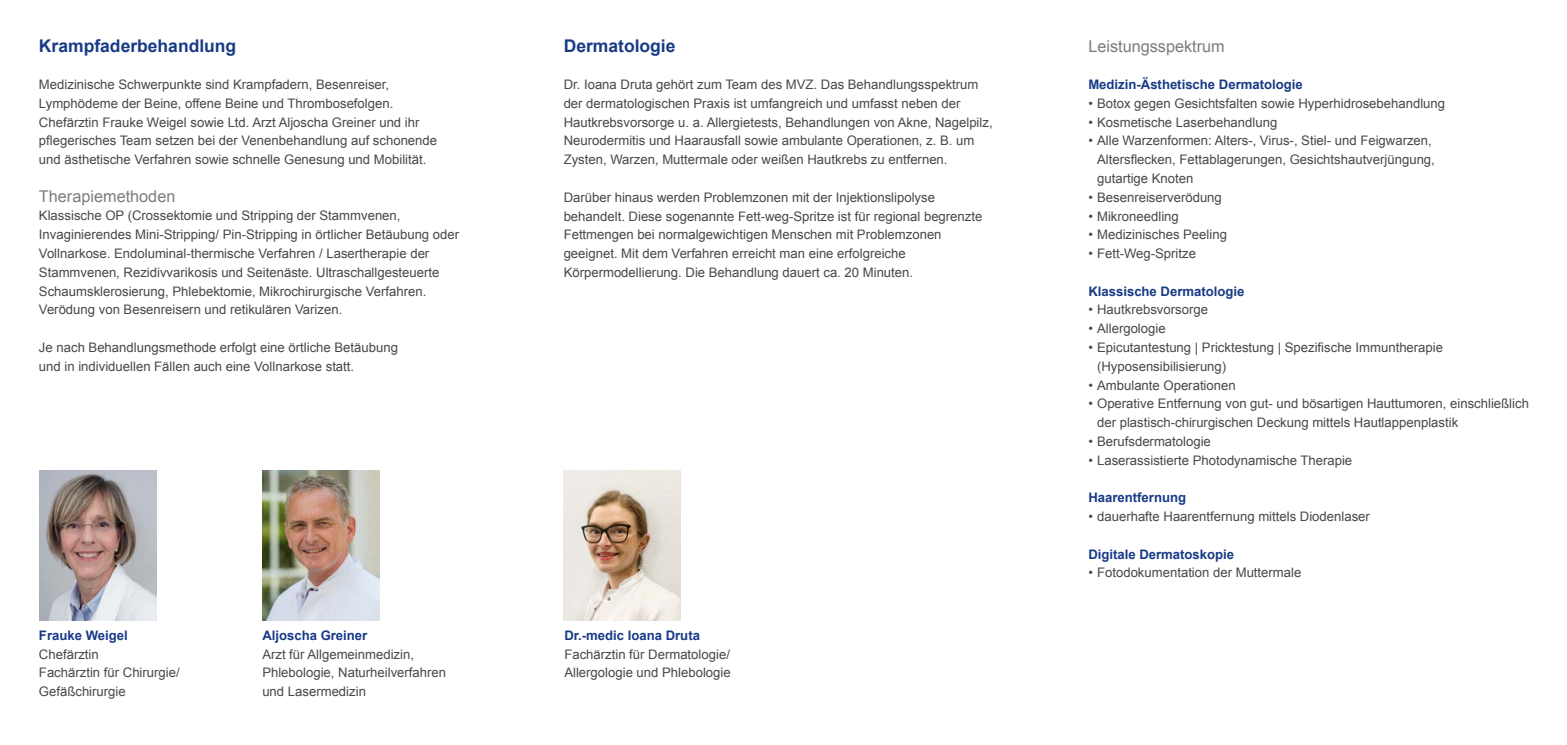
<style>
.page{position:relative;width:1567px;height:745px;background:#fff}
.page>*{position:absolute;margin:0;border:0;box-sizing:border-box;transform-origin:0 0}
.t1{font:700 17.5px "Arial";color:#183b86}
.t2{font:16.25px "Arial";color:#7b7d7c}
.t3{font:13.12px/18.8px "Arial";color:#474847}
.t4{font:700 13.12px "Arial";color:#183b86}
.t5{font:700 13.12px "Arial";color:#1a3a89}
</style>
<div class="page">
<img style="left:39px;top:470px;width:117px;height:150px">
<img style="left:262px;top:470px;width:117px;height:150px">
<img style="left:563px;top:470px;width:117px;height:150px">
<h1 class="t1" style="left:39px;top:34px;width:199px">Krampfaderbehandlung</h1>
<p class="t3" style="left:39px;top:75px;width:399px">Medizinische Schwerpunkte sind Krampfadern, Besenreiser, Lymphödeme der Beine, offene Beine und Thrombosefolgen.<br>Chefärztin Frauke Weigel sowie Ltd. Arzt Aljoscha Greiner und ihr pflegerisches Team setzen bei der Venenbehandlung auf schonende und ästhetische Verfahren sowie schnelle Genesung und Mobilität.</p>
<p class="t2" style="left:39px;top:185px;width:138px">Therapiemethoden</p>
<p class="t3" style="left:39px;top:206px;width:421px">Klassische OP (Crossektomie und Stripping der Stammvenen, Invaginierendes Mini-Stripping/ Pin-Stripping in örtlicher Betäubung oder Vollnarkose. Endoluminal-thermische Verfahren / Lasertherapie der Stammvenen, Rezidivvarikosis und Seitenäste. Ultraschallgesteuerte Schaumsklerosierung, Phlebektomie, Mikrochirurgische Verfahren.<br>Verödung von Besenreisern und retikulären Varizen.</p>
<p class="t3" style="left:39px;top:338px;width:360px">Je nach Behandlungsmethode erfolgt eine örtliche Betäubung und in individuellen Fällen auch eine Vollnarkose statt.</p>
<h1 class="t1" style="left:563px;top:34px;width:113px">Dermatologie</h1>
<p class="t3" style="left:563px;top:75px;width:430px">Dr. Ioana Druta gehört zum Team des MVZ. Das Behandlungsspektrum der dermatologischen Praxis ist umfangreich und umfasst neben der Hautkrebsvorsorge u. a. Allergietests, Behandlungen von Akne, Nagelpilz, Neurodermitis und Haarausfall sowie ambulante Operationen, z. B. um Zysten, Warzen, Muttermale oder weißen Hautkrebs zu entfernen.</p>
<p class="t3" style="left:563px;top:188px;width:420px">Darüber hinaus werden Problemzonen mit der Injektionslipolyse behandelt. Diese sogenannte Fett-weg-Spritze ist für regional begrenzte Fettmengen bei normalgewichtigen Menschen mit Problemzonen geeignet. Mit dem Verfahren erreicht man eine erfolgreiche Körpermodellierung. Die Behandlung dauert ca. 20 Minuten.</p>
<p class="t2" style="left:1088px;top:35px;width:138px">Leistungsspektrum</p>
<p class="t4" style="left:1088px;top:76px;width:216px">Medizin-Ästhetische Dermatologie</p>
<p class="t3" style="left:1088px;top:94px;width:358px">• Botox gegen Gesichtsfalten sowie Hyperhidrosebehandlung</p>
<p class="t3" style="left:1088px;top:113px;width:190px">• Kosmetische Laserbehandlung</p>
<p class="t3" style="left:1097px;top:131px;width:339px;text-indent:-9px">• Alle Warzenformen: Alters-, Virus-, Stiel- und Feigwarzen,<br>Altersflecken, Fettablagerungen, Gesichtshautverjüngung, gutartige Knoten</p>
<p class="t3" style="left:1088px;top:188px;width:135px">• Besenreiserverödung</p>
<p class="t3" style="left:1088px;top:206px;width:92px">• Mikroneedling</p>
<p class="t3" style="left:1088px;top:225px;width:140px">• Medizinisches Peeling</p>
<p class="t3" style="left:1088px;top:244px;width:109px">• Fett-Weg-Spritze</p>
<p class="t4" style="left:1088px;top:282px;width:157px">Klassische Dermatologie</p>
<p class="t3" style="left:1088px;top:300px;width:121px">• Hautkrebsvorsorge</p>
<p class="t3" style="left:1088px;top:319px;width:79px">• Allergologie</p>
<p class="t3" style="left:1097px;top:338px;width:347px;text-indent:-9px">• Epicutantestung | Pricktestung | Spezifische Immuntherapie (Hyposensibilisierung)</p>
<p class="t3" style="left:1088px;top:375px;width:149px">• Ambulante Operationen</p>
<p class="t3" style="left:1097px;top:394px;width:433px;text-indent:-9px">• Operative Entfernung von gut- und bösartigen Hauttumoren, einschließlich der plastisch-chirurgischen Deckung mittels Hautlappenplastik</p>
<p class="t3" style="left:1088px;top:431px;width:124px">• Berufsdermatologie</p>
<p class="t3" style="left:1088px;top:450px;width:265px">• Laserassistierte Photodynamische Therapie</p>
<p class="t4" style="left:1088px;top:488px;width:99px">Haarentfernung</p>
<p class="t3" style="left:1088px;top:506px;width:283px">• dauerhafte Haarentfernung mittels Diodenlaser</p>
<p class="t4" style="left:1088px;top:545px;width:147px">Digitale Dermatoskopie</p>
<p class="t3" style="left:1088px;top:563px;width:214px">• Fotodokumentation der Muttermale</p>
<p class="t5" style="left:39px;top:626px;width:90px">Frauke Weigel</p>
<p class="t3" style="left:39px;top:644px;width:142px">Chefärztin<br>Fachärztin für Chirurgie/<br>Gefäßchirurgie</p>
<p class="t5" style="left:262px;top:626px;width:106px">Aljoscha Greiner</p>
<p class="t3" style="left:262px;top:644px;width:185px">Arzt für Allgemeinmedizin,<br>Phlebologie, Naturheilverfahren und Lasermedizin</p>
<p class="t5" style="left:564px;top:626px;width:137px">Dr.-medic Ioana Druta</p>
<p class="t3" style="left:564px;top:644px;width:168px">Fachärztin für Dermatologie/<br>Allergologie und Phlebologie</p>
</div>
